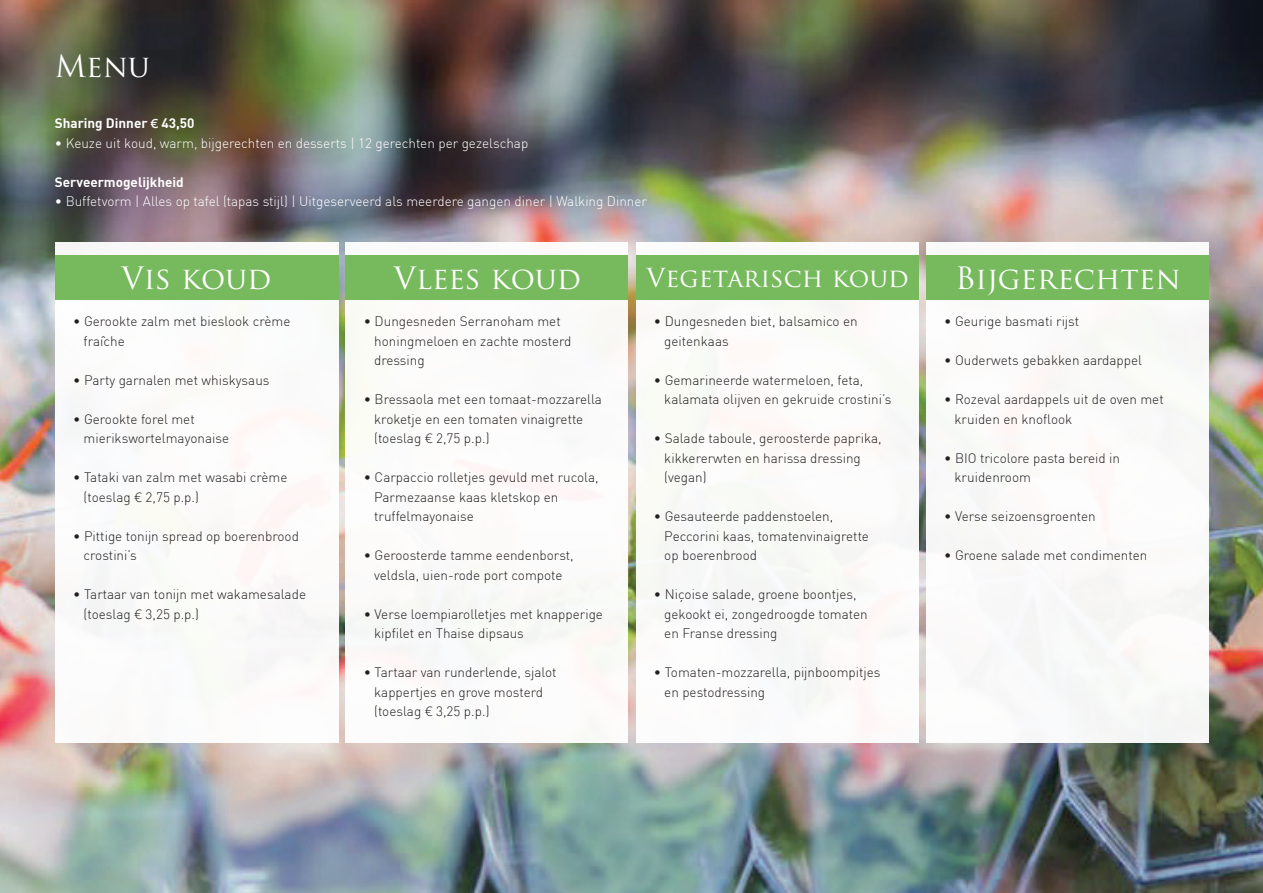
<style>
.page{position:relative;width:1263px;height:893px;background:#fff}
.page>*{position:absolute;margin:0;border:0;box-sizing:border-box;transform-origin:0 0}
.t1{font:30px "Trajan Pro";color:#fff}
.t2{font:25.5px "Trajan Pro";color:#fff}
.t3{font:300 13.5px/19.5px "DIN";color:#231f20}
.t4{font:300 13.5px "DIN";color:#fff}
.t5{font:13.5px "DIN Bold";color:#fff}
.s1{font-family:"Futura PT";font-weight:500}
.s2{font-family:"Akkurat"}
</style>
<div class="page">
<img style="left:0;top:0;width:1263px;height:893px">
<div style="left:55px;top:242px;width:283px;height:500px;background:#fff"></div>
<div style="left:55px;top:255px;width:283px;height:45px;background:#76ba5d"></div>
<div style="left:345px;top:242px;width:283px;height:500px;background:#fff"></div>
<div style="left:345px;top:255px;width:283px;height:45px;background:#76ba5d"></div>
<div style="left:636px;top:242px;width:283px;height:500px;background:#fff"></div>
<div style="left:636px;top:255px;width:283px;height:45px;background:#76ba5d"></div>
<div style="left:926px;top:242px;width:283px;height:500px;background:#fff"></div>
<div style="left:926px;top:255px;width:283px;height:45px;background:#76ba5d"></div>
<h1 class="t1" style="left:55px;top:47px;width:96px">Menu</h1>
<p class="t5" style="left:55px;top:115px;width:141px">Sharing Dinner <span class="s1">€</span> 43,50</p>
<p class="t4" style="left:55px;top:135px;width:475px">• Keuze uit koud, warm, bijgerechten en desserts | 12 gerechten per gezelschap</p>
<p class="t5" style="left:55px;top:173px;width:130px">Serveermogelijkheid</p>
<p class="t4" style="left:55px;top:193px;width:594px">• Buffetvorm | Alles op tafel (tapas stijl) | Uitgeserveerd als meerdere gangen diner | Walking Dinner</p>
<h1 class="t1" style="left:122px;top:259px;width:151px">Vis koud</h1>
<p class="t3" style="left:84px;top:312px;width:208px;text-indent:-10px">• Gerookte zalm met bieslook crème fraîche</p>
<p class="t3" style="left:73px;top:370px;width:198px">• Party garnalen met whiskysaus</p>
<p class="t3" style="left:84px;top:409px;width:147px;text-indent:-10px">• Gerookte forel met mierikswortelmayonaise</p>
<p class="t3" style="left:84px;top:468px;width:205px;text-indent:-10px">• Tataki van zalm met wasabi crème (toeslag <span class="s2">€</span> 2,75 p.p.)</p>
<p class="t3" style="left:84px;top:526px;width:217px;text-indent:-10px">• Pittige tonijn spread op boerenbrood crostini’s</p>
<p class="t3" style="left:84px;top:585px;width:224px;text-indent:-10px">• Tartaar van tonijn met wakamesalade (toeslag <span class="s2">€</span> 3,25 p.p.)</p>
<h1 class="t1" style="left:394px;top:259px;width:189px">Vlees koud</h1>
<h2 class="t2" style="left:646px;top:262px;width:264px">Vegetarisch koud</h2>
<h1 class="t1" style="left:955px;top:259px;width:227px">Bijgerechten</h1>
<p class="t3" style="left:374px;top:312px;width:199px;text-indent:-10px">• Dungesneden Serranoham met honingmeloen en zachte mosterd dressing</p>
<p class="t3" style="left:374px;top:390px;width:229px;text-indent:-10px">• Bressaola met een tomaat-mozzarella kroketje en een tomaten vinaigrette (toeslag <span class="s2">€</span> 2,75 p.p.)</p>
<p class="t3" style="left:374px;top:468px;width:226px;text-indent:-10px">• Carpaccio rolletjes gevuld met rucola,<br>Parmezaanse kaas kletskop en truffelmayonaise</p>
<p class="t3" style="left:364px;top:546px;width:211px;text-align:center">• Geroosterde tamme eendenborst, veldsla, uien-rode port compote</p>
<p class="t3" style="left:374px;top:604px;width:230px;text-indent:-10px">• Verse loempiarolletjes met knapperige kipfilet en Thaise dipsaus</p>
<p class="t3" style="left:374px;top:663px;width:184px;text-indent:-10px">• Tartaar van runderlende, sjalot kappertjes en grove mosterd (toeslag <span class="s2">€</span> 3,25 p.p.)</p>
<p class="t3" style="left:944px;top:312px;width:136px">• Geurige basmati rijst</p>
<p class="t3" style="left:944px;top:351px;width:199px">• Ouderwets gebakken aardappel</p>
<p class="t3" style="left:954px;top:390px;width:211px;text-indent:-10px">• Rozeval aardappels uit de oven met kruiden en knoflook</p>
<p class="t3" style="left:954px;top:448px;width:167px;text-indent:-10px">• BIO tricolore pasta bereid in kruidenroom</p>
<p class="t3" style="left:944px;top:507px;width:153px">• Verse seizoensgroenten</p>
<p class="t3" style="left:944px;top:546px;width:205px">• Groene salade met condimenten</p>
<p class="t3" style="left:664px;top:312px;width:195px;text-indent:-10px">• Dungesneden biet, balsamico en geitenkaas</p>
<p class="t3" style="left:664px;top:370px;width:229px;text-indent:-10px">• Gemarineerde watermeloen, feta, kalamata olijven en gekruide crostini’s</p>
<p class="t3" style="left:664px;top:429px;width:219px;text-indent:-10px">• Salade taboule, geroosterde paprika, kikkererwten en harissa dressing (vegan)</p>
<p class="t3" style="left:664px;top:507px;width:206px;text-indent:-10px">• Gesauteerde paddenstoelen,<br>Peccorini kaas, tomatenvinaigrette op boerenbrood</p>
<p class="t3" style="left:664px;top:585px;width:205px;text-indent:-10px">• Niçoise salade, groene boontjes, gekookt ei, zongedroogde tomaten en Franse dressing</p>
<p class="t3" style="left:664px;top:663px;width:218px;text-indent:-10px">• Tomaten-mozzarella, pijnboompitjes en pestodressing</p>
</div>
